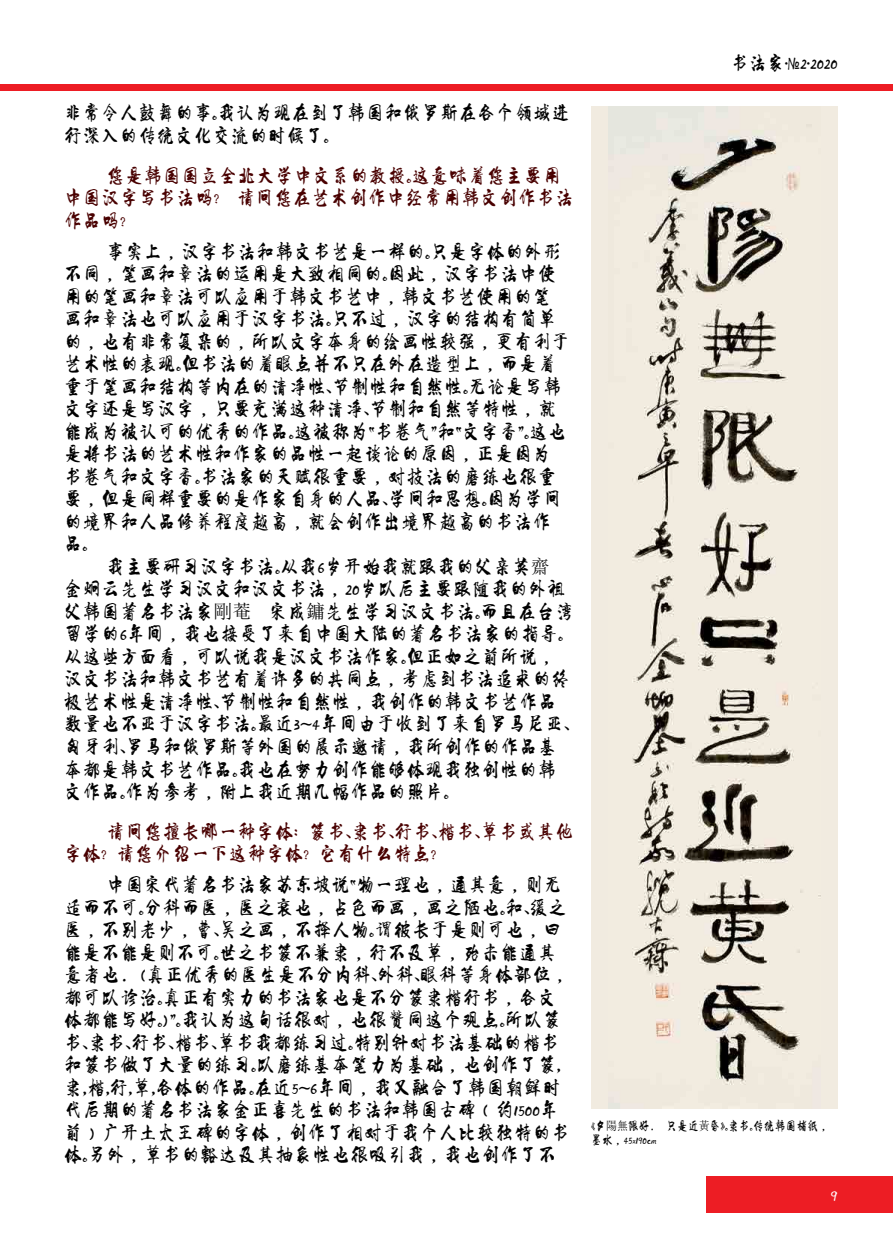
<style>
.page{position:relative;width:893px;height:1234px;background:#fff}
.page>*{position:absolute;margin:0;border:0;box-sizing:border-box;transform-origin:0 0}
.t1{font:18.75px/22.5px "Li Xu Ke";color:#000}
.t2{font:18.75px/22.5px "Li Xu Ke";color:#490000}
.t3{font:18px "Li Xu Ke";color:#000}
.t4{font:18px "Li Xu Ke";color:#fff}
.t5{font:12px/14.4px "Li Xu Ke";color:#000;scale:.91 1}
.s1{font-family:"Sim Sun"}
</style>
<div class="page">
<div style="left:591px;top:106px;width:247px;height:1002px;background:#f1ebe0"></div>
<img style="left:608px;top:106px;width:213px;height:1002px">
<div style="left:706px;top:1176px;width:187px;height:36px;background:#ed1d24"></div>
<div style="left:0;top:84px;width:893px;height:6px;background:#ed1d24"></div>
<p class="t1" style="left:64px;top:102px;width:508px">非常令人鼓舞的事。我认为现在到了韩国和俄罗斯在各个领域进行深入的传统文化交流的时候了。</p>
<p class="t2" style="left:64px;top:164px;width:512px;text-indent:43px">您是韩国国立全北大学中文系的教授。这意味着您主要用中国汉字写书法吗? 请问您在艺术创作中经常用韩文创作书法作品吗?</p>
<p class="t1" style="left:64px;top:240px;width:508px;text-indent:43px">事实上，汉字书法和韩文书艺是一样的。只是字体的外形不同，笔画和章法的运用是大致相同的。因此，汉字书法中使用的笔画和章法可以应用于韩文书艺中，韩文书艺使用的笔画和章法也可以应用于汉字书法。只不过，汉字的结构有简单的，也有非常复杂的，所以文字本身的绘画性较强，更有利于艺术性的表现。但书法的着眼点并不只在外在造型上，而是着重于笔画和结构等内在的清净性、节制性和自然性。无论是写韩文字还是写汉字，只要充满这种清净、节制和自然等特性，就能成为被认可的优秀的作品。这被称为“书卷气”和“文字香”。这也是将书法的艺术性和作家的品性一起谈论的原因，正是因为书卷气和文字香。书法家的天赋很重要，对技法的磨练也很重要，但是同样重要的是作家自身的人品、学问和思想。因为学问的境界和人品修养程度越高，就会创作出境界越高的书法作品。</p>
<p class="t1" style="left:64px;top:555px;width:512px;text-indent:43px">我主要研习汉字书法。从我6岁开始我就跟我的父亲英<span class="s1">齋<br></span>金炯云先生学习汉文和汉文书法，20岁以后主要跟随我的外祖父韩国著名书法家<span class="s1">剛菴</span> 宋成<span class="s1">鏞</span>先生学习汉文书法。而且在台湾留学的6年间，我也接受了来自中国大陆的著名书法家的指导。从这些方面看，可以说我是汉文书法作家。但正如之前所说，汉文书法和韩文书艺有着许多的共同点，考虑到书法追求的终极艺术性是清净性、节制性和自然性，我创作的韩文书艺作品数量也不亚于汉字书法。最近3~4年间由于收到了来自罗马尼亚、匈牙利、罗马和俄罗斯等外国的展示邀请，我所创作的作品基本都是韩文书艺作品。我也在努力创作能够体现我独创性的韩文作品。作为参考，附上我近期几幅作品的照片。</p>
<p class="t2" style="left:64px;top:820px;width:512px;text-indent:43px">请问您擅长哪一种字体: 篆书、隶书、行书、楷书、草书或其他字体? 请您介绍一下这种字体? 它有什么特点?</p>
<p class="t1" style="left:64px;top:873px;width:508px;text-indent:43px">中国宋代著名书法家苏东坡说“物一理也，通其意，则无适而不可。分科而医，医之衰也，占色而画，画之陋也。和、缓之医，不别老少，曹、吴之画，不择人物。谓彼长于是则可也，曰能是不能是则不可。世之书篆不兼隶，行不及草，殆未能通其意者也.(真正优秀的医生是不分内科、外科、眼科等身体部位，都可以诊治。真正有实力的书法家也是不分篆隶楷行书，各文体都能写好。)”。我认为这句话很对，也很赞同这个观点。所以篆书、隶书、行书、楷书、草书我都练习过。特别针对书法基础的楷书和篆书做了大量的练习。以磨练基本笔力为基础，也创作了篆,隶,楷,行,草,各体的作品。在近5~6年间，我又融合了韩国朝鲜时代后期的著名书法家金正喜先生的书法和韩国古碑（约1500年前）广开土太王碑的字体，创作了相对于我个人比较独特的书体。另外，草书的豁达及其抽象性也很吸引我，我也创作了不</p>
<p class="t3" style="left:731px;top:52px;width:108px">书法家•№2•2020</p>
<p class="t5" style="left:591px;top:1118px;width:263px">《夕<span class="s1">陽無</span>限好. 只是近<span class="s1">黃</span>昏》。隶书。传统韩国楮纸，墨水，45x190cm</p>
<p class="t4" style="left:831px;top:1184px;width:8px">9</p>
</div>
